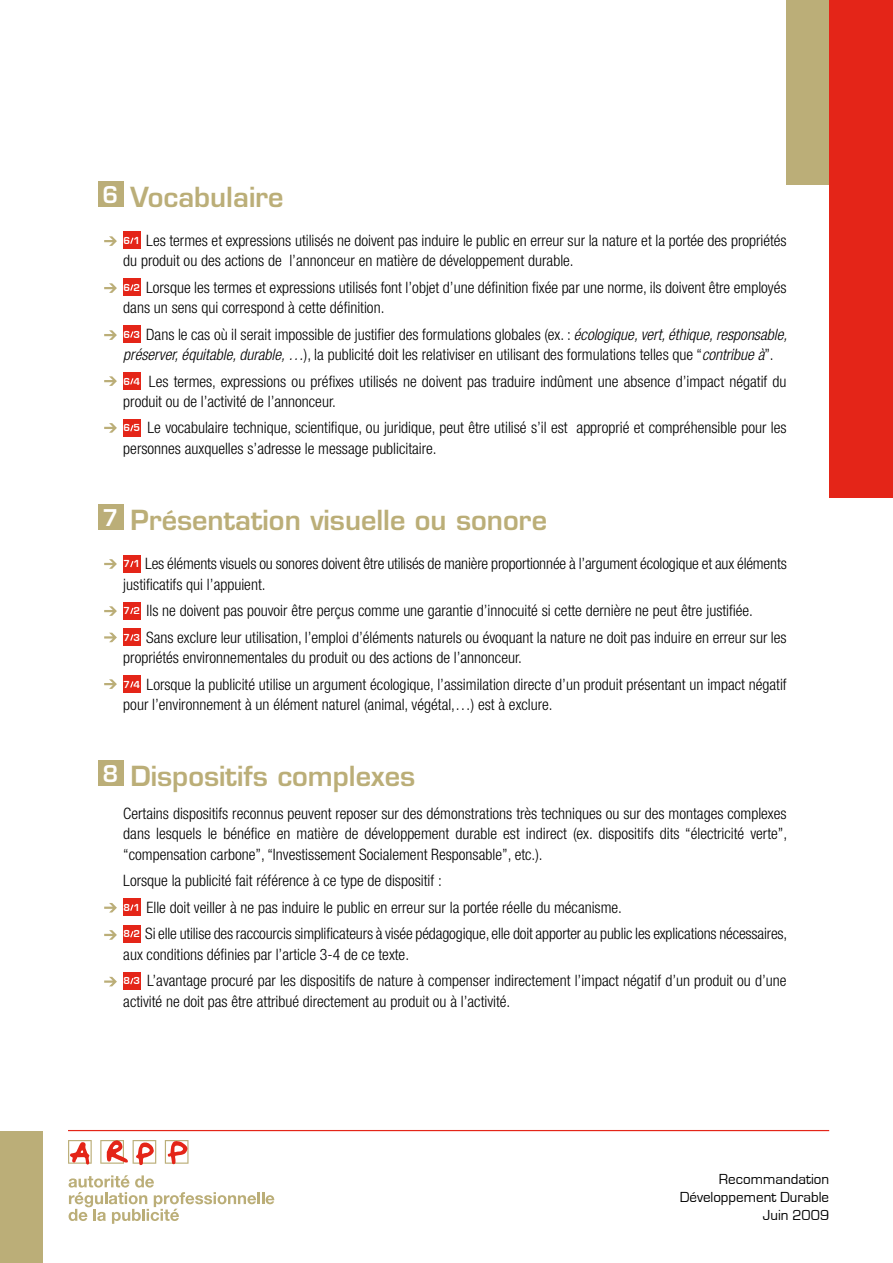
<style>
.page{position:relative;width:893px;height:1263px;background:#fff}
.page>*{position:absolute;margin:0;border:0;box-sizing:border-box;transform-origin:0 0}
.t1{font:600 27px "Eurostile LT";color:#bbae78}
.t2{font:600 22.5px "Eurostile LT";color:#fff}
.t3{font:300 condensed 15.75px/20.2px "Helvetica Neue LT";color:#000}
.t4{font:15px/18px "Eurostile";color:#000;text-align:right}
.s1{font-family:"Eurostile";font-weight:700;font-stretch:normal;font-size:10.5px;color:#fff}
.s2{font-style:italic}
</style>
<div class="page">
<div style="left:123px;top:232px;width:17px;height:17px;background:#e42518"></div>
<svg style="left:130px;top:237px;width:4px;height:7px"></svg>
<div style="left:123px;top:279px;width:17px;height:17px;background:#e42518"></div>
<svg style="left:130px;top:284px;width:4px;height:7px"></svg>
<div style="left:123px;top:326px;width:17px;height:17px;background:#e42518"></div>
<svg style="left:130px;top:331px;width:4px;height:7px"></svg>
<div style="left:123px;top:373px;width:17px;height:17px;background:#e42518"></div>
<svg style="left:130px;top:378px;width:4px;height:7px"></svg>
<div style="left:123px;top:419px;width:17px;height:17px;background:#e42518"></div>
<svg style="left:130px;top:425px;width:4px;height:7px"></svg>
<div style="left:123px;top:555px;width:17px;height:17px;background:#e42518"></div>
<svg style="left:130px;top:561px;width:4px;height:7px"></svg>
<div style="left:123px;top:602px;width:17px;height:17px;background:#e42518"></div>
<svg style="left:130px;top:607px;width:4px;height:7px"></svg>
<div style="left:123px;top:629px;width:17px;height:17px;background:#e42518"></div>
<svg style="left:130px;top:634px;width:4px;height:7px"></svg>
<div style="left:123px;top:676px;width:17px;height:17px;background:#e42518"></div>
<svg style="left:130px;top:681px;width:4px;height:7px"></svg>
<div style="left:123px;top:899px;width:17px;height:17px;background:#e42518"></div>
<svg style="left:130px;top:904px;width:4px;height:7px"></svg>
<div style="left:123px;top:925px;width:17px;height:17px;background:#e42518"></div>
<svg style="left:130px;top:931px;width:4px;height:7px"></svg>
<div style="left:123px;top:972px;width:17px;height:17px;background:#e42518"></div>
<svg style="left:130px;top:978px;width:4px;height:7px"></svg>
<div style="left:829px;top:0;width:64px;height:497px;background:#e42518"></div>
<div style="left:787px;top:0;width:42px;height:185px;background:#bbae78"></div>
<hr style="left:68px;top:1130px;width:761px;height:1px;background:#e42518">
<div style="left:0;top:1131px;width:43px;height:132px;background:#bbae78"></div>
<svg style="left:68px;top:1140px;width:121px;height:25px"></svg>
<svg style="left:69px;top:1175px;width:205px;height:49px"></svg>
<svg style="left:104px;top:423px;width:13px;height:10px"></svg>
<svg style="left:104px;top:559px;width:13px;height:10px"></svg>
<svg style="left:104px;top:606px;width:13px;height:10px"></svg>
<svg style="left:104px;top:633px;width:13px;height:9px"></svg>
<svg style="left:104px;top:679px;width:13px;height:10px"></svg>
<svg style="left:104px;top:376px;width:13px;height:10px"></svg>
<svg style="left:104px;top:330px;width:13px;height:10px"></svg>
<svg style="left:104px;top:283px;width:13px;height:10px"></svg>
<svg style="left:104px;top:236px;width:13px;height:10px"></svg>
<svg style="left:104px;top:903px;width:13px;height:9px"></svg>
<svg style="left:104px;top:930px;width:13px;height:10px"></svg>
<svg style="left:104px;top:977px;width:13px;height:9px"></svg>
<div style="left:98px;top:181px;width:25px;height:26px;background:#bbae78"></div>
<div style="left:98px;top:504px;width:25px;height:26px;background:#bbae78"></div>
<div style="left:98px;top:760px;width:25px;height:26px;background:#bbae78"></div>
<h2 class="t2" style="left:103px;top:181px;width:17px">6</h2>
<h1 class="t1" style="left:131px;top:180px;width:155px">Vocabulaire</h1>
<p class="t3" style="left:123px;top:230px;width:665px"><span class="s1">6 1</span> Les termes et expressions utilisés ne doivent pas induire le public en erreur sur la nature et la portée des propriétés du produit ou des actions de l’annonceur en matière de développement durable.</p>
<p class="t3" style="left:123px;top:277px;width:665px"><span class="s1">6 2</span> Lorsque les termes et expressions utilisés font l’objet d’une définition fixée par une norme, ils doivent être employés dans un sens qui correspond à cette définition.</p>
<p class="t3" style="left:123px;top:324px;width:665px"><span class="s1">6 3</span> Dans le cas où il serait impossible de justifier des formulations globales (ex. : <span class="s2">écologique, vert, éthique, responsable, préserver, équitable, durable, …</span>), la publicité doit les relativiser en utilisant des formulations telles que “<span class="s2">contribue à</span>”.</p>
<p class="t3" style="left:123px;top:371px;width:665px"><span class="s1">6 4</span> Les termes, expressions ou préfixes utilisés ne doivent pas traduire indûment une absence d’impact négatif du produit ou de l’activité de l’annonceur.</p>
<p class="t3" style="left:123px;top:418px;width:665px"><span class="s1">6 5</span> Le vocabulaire technique, scientifique, ou juridique, peut être utilisé s’il est approprié et compréhensible pour les personnes auxquelles s’adresse le message publicitaire.</p>
<h2 class="t2" style="left:103px;top:504px;width:17px">7</h2>
<h1 class="t1" style="left:131px;top:503px;width:418px">Présentation visuelle ou sonore</h1>
<p class="t3" style="left:123px;top:553px;width:665px"><span class="s1">7 1</span> Les éléments visuels ou sonores doivent être utilisés de manière proportionnée à l’argument écologique et aux éléments justificatifs qui l’appuient.</p>
<p class="t3" style="left:124px;top:597px;width:665px;line-height:26.7px"><span class="s1">7 2</span> Ils ne doivent pas pouvoir être perçus comme une garantie d’innocuité si cette dernière ne peut être justifiée.<br><span class="s1">7 3</span> Sans exclure leur utilisation, l’emploi d’éléments naturels ou évoquant la nature ne doit pas induire en erreur sur les</p>
<p class="t3" style="left:123px;top:644px;width:665px;line-height:26.5px">propriétés environnementales du produit ou des actions de l’annonceur.<br><span class="s1">7 4</span> Lorsque la publicité utilise un argument écologique, l’assimilation directe d’un produit présentant un impact négatif</p>
<p class="t3" style="left:123px;top:694px;width:431px">pour l’environnement à un élément naturel (animal, végétal,…) est à exclure.</p>
<h2 class="t2" style="left:103px;top:760px;width:17px">8</h2>
<h1 class="t1" style="left:131px;top:759px;width:286px">Dispositifs complexes</h1>
<p class="t3" style="left:123px;top:803px;width:665px;text-align:justify">Certains dispositifs reconnus peuvent reposer sur des démonstrations très techniques ou sur des montages complexes dans lesquels le bénéfice en matière de développement durable est indirect (ex. dispositifs dits “électricité verte”, “compensation carbone”, “Investissement Socialement Responsable”, etc.).</p>
<p class="t3" style="left:123px;top:867px;width:665px;line-height:26.5px">Lorsque la publicité fait référence à ce type de dispositif :<br><span class="s1">8 1</span> Elle doit veiller à ne pas induire le public en erreur sur la portée réelle du mécanisme.<br><span class="s1">8 2</span> Si elle utilise des raccourcis simplificateurs à visée pédagogique, elle doit apporter au public les explications nécessaires,</p>
<p class="t3" style="left:123px;top:941px;width:665px;line-height:26.5px">aux conditions définies par l’article 3-4 de ce texte.<br><span class="s1">8 3</span> L’avantage procuré par les dispositifs de nature à compenser indirectement l’impact négatif d’un produit ou d’une</p>
<p class="t3" style="left:123px;top:991px;width:389px">activité ne doit pas être attribué directement au produit ou à l’activité.</p>
<p class="t4" style="left:680px;top:1171px;width:151px">Recommandation<br>Développement Durable<br>Juin 2009</p>
</div>
